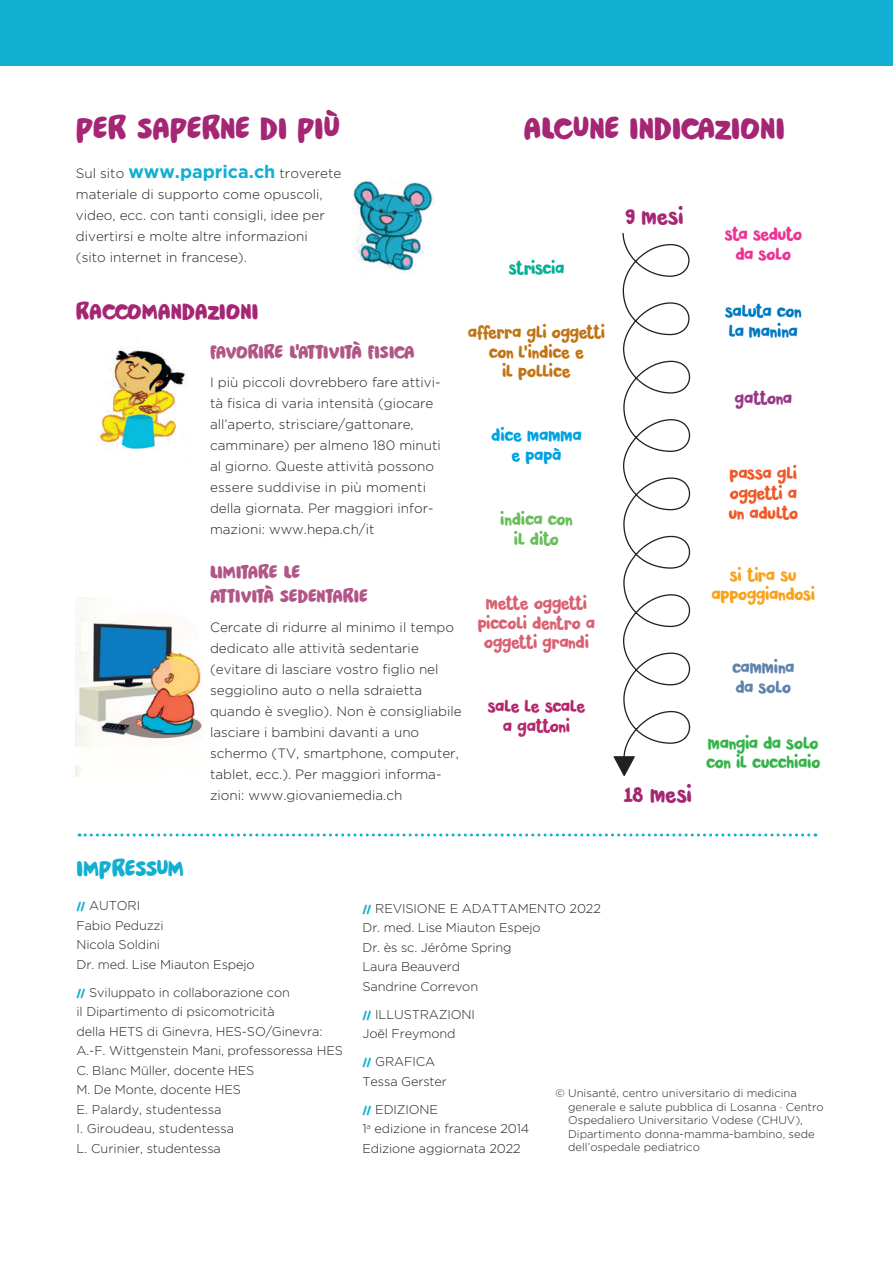
<style>
.page{position:relative;width:893px;height:1263px;background:#fff}
.page>*{position:absolute;margin:0;border:0;box-sizing:border-box;transform-origin:0 0}
.t1{font:33px "Pardesi";letter-spacing:-.01em;color:#a52674}
.t2{font:24px "Pardesi";letter-spacing:-.005em;color:#a52674}
.t3{font:24px "Pardesi";letter-spacing:-.03em;color:#11afd1}
.t4{font:21px "Pardesi";letter-spacing:-.02em;color:#a52674}
.t5{font:19.5px/23.4px "Pardesi";letter-spacing:-.03em;color:#b25588}
.t6{font:16.5px/19.8px "Pardesi";letter-spacing:-.03em;color:#d96171;text-align:center}
.t7{font:16.5px/19.8px "Pardesi";letter-spacing:-.03em;color:#c27414;text-align:center}
.t8{font:16.5px/19.8px "Pardesi";letter-spacing:-.02em;color:#35b44a}
.t9{font:16.5px/19.8px "Pardesi";letter-spacing:-.03em;color:#ee5a2a;text-align:justify}
.t10{font:16.5px/19.8px "Pardesi";letter-spacing:-.03em;color:#f9a21c;text-align:center}
.t11{font:16.5px/19.8px "Pardesi";letter-spacing:-.04em;color:#b4276d;text-align:center}
.t12{font:16.5px/19.8px "Pardesi";letter-spacing:-.04em;color:#0079c2}
.t13{font:16.5px/19.8px "Pardesi";letter-spacing:-.05em;color:#ed3395;text-align:center}
.t14{font:16.5px/19.8px "Pardesi";letter-spacing:-.02em;color:#68be5a;text-align:center}
.t15{font:16.5px/19.8px "Pardesi";color:#00a2e0;text-align:center}
.t16{font:16.5px/19.8px "Pardesi";letter-spacing:-.015em;color:#5f83ab}
.t17{font:16.5px "Pardesi";letter-spacing:-.03em;color:#00b097}
.t18{font:16.5px "Pardesi";letter-spacing:-.035em;color:#983787}
.t19{font:300 13.5px/21px "Gotham";color:#231f20}
.t20{font:300 12.75px/19.5px "Gotham";letter-spacing:-.01em;color:#231f20}
.t21{font:300 11.25px/13.5px "Gotham";color:#231f20}
.s1{font-weight:700;font-size:18px;color:#11afd1}
.s2{font-family:"Pardesi";font-weight:400;color:#11afd1}
</style>
<div class="page">
<div style="left:0;top:0;width:893px;height:66px;background:#11afd1"></div>
<svg style="left:79px;top:833px;width:737px;height:3px"></svg>
<svg style="left:613px;top:233px;width:78px;height:543px"></svg>
<img style="left:76px;top:597px;width:126px;height:179px">
<img style="left:98px;top:339px;width:88px;height:110px">
<img style="left:352px;top:181px;width:82px;height:91px">
<h1 class="t1" style="left:76px;top:105px;width:266px">PER SAPERNE DI PIÙ</h1>
<p class="t19" style="left:76px;top:162px;width:267px">Sul sito <span class="s1">www.paprica.ch</span> troverete materiale di supporto come opuscoli, video, ecc. con tanti consigli, idee per divertirsi e molte altre informazioni<br>(sito internet in francese).</p>
<h2 class="t2" style="left:76px;top:294px;width:184px">RACCOMANDAZIONI</h2>
<h3 class="t5" style="left:210px;top:340px;width:206px">FAVORIRE L’ATTIVITÀ FISICA</h3>
<p class="t19" style="left:210px;top:371px;width:232px">I più piccoli dovrebbero fare attivi&shy;tà fisica di varia intensità (giocare all’aperto, strisciare/gattonare, camminare) per almeno 180 minuti al giorno. Queste attività possono essere suddivise in più momenti della giornata. Per maggiori infor&shy;mazioni: www.hepa.ch/it</p>
<h1 class="t1" style="left:524px;top:105px;width:263px">ALCUNE INDICAZIONI</h1>
<p class="t17" style="left:509px;top:256px;width:57px">STRISCIA</p>
<p class="t7" style="left:468px;top:322px;width:138px">AFFERRA GLI OGGETTI<br>CON L’INDICE E<br>IL POLLICE</p>
<p class="t15" style="left:491px;top:425px;width:92px">DICE MAMMA<br>E PAPÀ</p>
<p class="t14" style="left:500px;top:509px;width:74px">INDICA CON<br>IL DITO</p>
<h3 class="t4" style="left:625px;top:201px;width:60px">9 MESI</h3>
<p class="t13" style="left:724px;top:224px;width:79px">STA SEDUTO<br>DA SOLO</p>
<p class="t12" style="left:725px;top:302px;width:79px">SALUTA CON<br>LA MANINA</p>
<p class="t18" style="left:734px;top:386px;width:59px">GATTONA</p>
<p class="t9" style="left:728px;top:463px;width:71px">PASSA GLI OGGETTI A UN ADULTO</p>
<h3 class="t5" style="left:210px;top:561px;width:159px">LIMITARE LE<br>ATTIVITÀ SEDENTARIE</h3>
<p class="t19" style="left:210px;top:616px;width:253px">Cercate di ridurre al minimo il tempo dedicato alle attività sedentarie (evitare di lasciare vostro figlio nel seggiolino auto o nella sdraietta quando è sveglio). Non è consigliabile lasciare i bambini davanti a uno schermo (TV, smartphone, computer, tablet, ecc.). Per maggiori informa&shy;zioni: www.giovaniemedia.ch</p>
<p class="t6" style="left:478px;top:593px;width:119px">METTE OGGETTI<br>PICCOLI DENTRO A<br>OGGETTI GRANDI</p>
<p class="t11" style="left:487px;top:696px;width:100px">SALE LE SCALE<br>A GATTONI</p>
<p class="t10" style="left:711px;top:565px;width:105px">SI TIRA SU<br>APPOGGIANDOSI</p>
<h3 class="t4" style="left:623px;top:779px;width:70px">18 MESI</h3>
<p class="t16" style="left:732px;top:657px;width:64px">CAMMINA<br>DA SOLO</p>
<p class="t8" style="left:706px;top:733px;width:116px">MANGIA DA SOLO<br>CON IL CUCCHIAIO</p>
<h2 class="t3" style="left:77px;top:851px;width:109px">IMPRESSUM</h2>
<p class="t20" style="left:77px;top:896px;width:180px"><span class="s2">//</span> AUTORI<br>Fabio Peduzzi<br>Nicola Soldini<br>Dr. med. Lise Miauton Espejo</p>
<p class="t20" style="left:77px;top:982px;width:268px"><span class="s2">//</span> Sviluppato in collaborazione con<br>il Dipartimento di psicomotricità<br>della HETS di Ginevra, HES-SO/Ginevra:<br>A.-F. Wittgenstein Mani, professoressa HES<br>C. Blanc Müller, docente HES<br>M. De Monte, docente HES<br>E. Palardy, studentessa<br>I. Giroudeau, studentessa<br>L. Curinier, studentessa</p>
<p class="t20" style="left:362px;top:898px;width:240px"><span class="s2">//</span> REVISIONE E ADATTAMENTO 2022<br>Dr. med. Lise Miauton Espejo<br>Dr. ès sc. Jérôme Spring<br>Laura Beauverd<br>Sandrine Correvon</p>
<p class="t20" style="left:362px;top:1004px;width:114px"><span class="s2">//</span> ILLUSTRAZIONI<br>Joël Freymond</p>
<p class="t20" style="left:362px;top:1052px;width:86px"><span class="s2">//</span> GRAFICA<br>Tessa Gerster</p>
<p class="t20" style="left:362px;top:1099px;width:168px"><span class="s2">//</span> EDIZIONE<br>1<sup>a</sup> edizione in francese 2014<br>Edizione aggiornata 2022</p>
<p class="t21" style="left:568px;top:1086px;width:257px;text-indent:-13px">© Unisanté, centro universitario di medicina generale e salute pubblica di Losanna · Centro Ospedaliero Universitario Vodese (CHUV), Dipartimento donna-mamma-bambino, sede dell’ospedale pediatrico</p>
</div>
